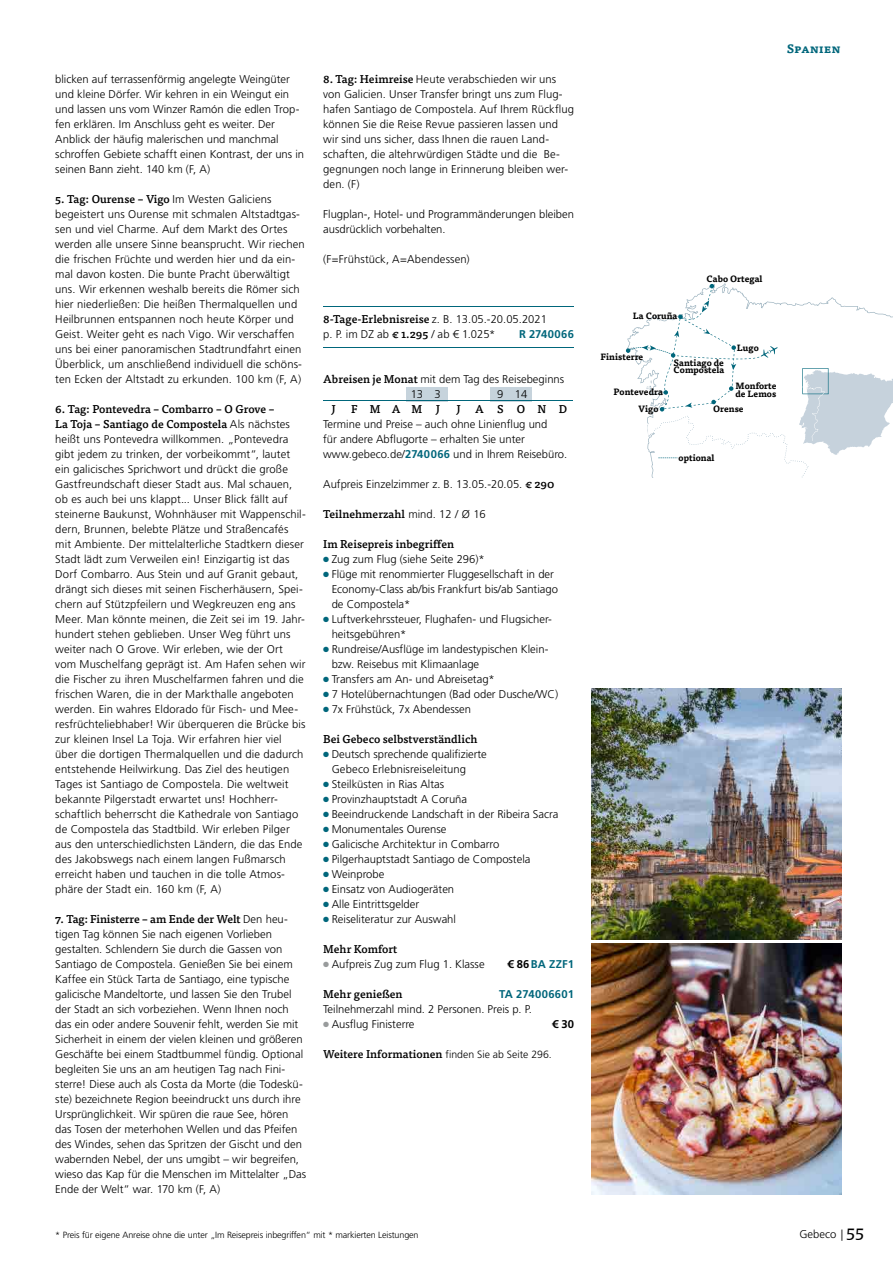
<style>
.page{position:relative;width:893px;height:1263px;background:#fff}
.page>*{position:absolute;margin:0;border:0;box-sizing:border-box;transform-origin:0 0}
.t1{font:700 12px "Tisa OT";color:#00667b}
.t2{font:300 11.25px/15px "Frutiger LT Pro";letter-spacing:.005em;color:#000}
.t3{font:500 11.25px/15px "Tisa OT";color:#000}
.t4{font:700 11.25px "Frutiger LT Pro";letter-spacing:.025em;color:#00667b}
.t5{font:700 11.25px "Frutiger LT Pro";color:#000}
.t6{font:700 9px/7.5px "Tisa OT";color:#000}
.t7{font:300 9px "Frutiger LT Pro";letter-spacing:-.015em;color:#000}
.s1{font-family:"Frutiger LT Pro";font-weight:300}
.s2{font-family:"Tisa OT";font-weight:500}
.s3{font-weight:700;color:#00667b}
.s4{color:#00667b}
.s5{color:#989b9c}
.s6{color:#000}
.s7{font-family:"Frutiger LT Pro";font-weight:300;font-size:10.5px}
.s8{font-family:"Tisa OT";font-weight:400;font-size:18px}
</style>
<div class="page">
<hr style="left:323px;top:306px;width:251px;height:1px;background:#00667b">
<hr style="left:323px;top:347px;width:251px;height:1px;background:#00667b">
<div style="left:407px;top:387px;width:20px;height:14px;background:#c6d3dc"></div>
<div style="left:428px;top:387px;width:20px;height:14px;background:#c6d3dc"></div>
<div style="left:490px;top:387px;width:20px;height:14px;background:#c6d3dc"></div>
<div style="left:511px;top:387px;width:20px;height:14px;background:#c6d3dc"></div>
<svg style="left:323px;top:389px;width:250px;height:13px"></svg>
<svg style="left:626px;top:283px;width:267px;height:195px"></svg>
<img style="left:591px;top:689px;width:251px;height:250px">
<img style="left:591px;top:944px;width:251px;height:251px">
<img style="left:646px;top:380px;width:21px;height:56px">
<p class="t2" style="left:55px;top:72px;width:250px">blicken auf terrassenförmig angelegte Weingüter und kleine Dörfer. Wir kehren in ein Weingut ein und lassen uns vom Winzer Ramón die edlen Trop&shy;fen erklären. Im Anschluss geht es weiter. Der Anblick der häufig malerischen und manchmal schroffen Gebiete schafft einen Kontrast, der uns in seinen Bann zieht. 140 km (F, A)</p>
<p class="t3" style="left:55px;top:192px;width:218px">5. Tag: Ourense – Vigo <span class="s1">Im Westen Galiciens</span></p>
<p class="t2" style="left:55px;top:207px;width:251px">begeistert uns Ourense mit schmalen Altstadtgas&shy;sen und viel Charme. Auf dem Markt des Ortes werden alle unsere Sinne beansprucht. Wir riechen die frischen Früchte und werden hier und da ein&shy;mal davon kosten. Die bunte Pracht überwältigt uns. Wir erkennen weshalb bereits die Römer sich hier niederließen: Die heißen Thermalquellen und Heilbrunnen entspannen noch heute Körper und Geist. Weiter geht es nach Vigo. Wir verschaffen uns bei einer panoramischen Stadtrundfahrt einen Überblick, um anschließend individuell die schöns&shy;ten Ecken der Altstadt zu erkunden. 100 km (F, A)</p>
<p class="t3" style="left:55px;top:402px;width:236px">6. Tag: Pontevedra – Combarro – O Grove –<br>La Toja – Santiago de Compostela <span class="s1">Als nächstes</span></p>
<p class="t2" style="left:55px;top:432px;width:252px">heißt uns Pontevedra willkommen. „Pontevedra gibt jedem zu trinken, der vorbeikommt“, lautet ein galicisches Sprichwort und drückt die große Gastfreundschaft dieser Stadt aus. Mal schauen, ob es auch bei uns klappt... Unser Blick fällt auf steinerne Baukunst, Wohnhäuser mit Wappenschil&shy;dern, Brunnen, belebte Plätze und Straßencafés mit Ambiente. Der mittelalterliche Stadtkern dieser Stadt lädt zum Verweilen ein! Einzigartig ist das Dorf Combarro. Aus Stein und auf Granit gebaut, drängt sich dieses mit seinen Fischerhäusern, Spei&shy;chern auf Stützpfeilern und Wegkreuzen eng ans Meer. Man könnte meinen, die Zeit sei im 19. Jahr&shy;hundert stehen geblieben. Unser Weg führt uns weiter nach O Grove. Wir erleben, wie der Ort vom Muschelfang geprägt ist. Am Hafen sehen wir die Fischer zu ihren Muschelfarmen fahren und die frischen Waren, die in der Markthalle angeboten werden. Ein wahres Eldorado für Fisch- und Mee&shy;resfrüchteliebhaber! Wir überqueren die Brücke bis zur kleinen Insel La Toja. Wir erfahren hier viel über die dortigen Thermalquellen und die dadurch entstehende Heilwirkung. Das Ziel des heutigen Tages ist Santiago de Compostela. Die weltweit bekannte Pilgerstadt erwartet uns! Hochherr&shy;schaftlich beherrscht die Kathedrale von Santiago de Compostela das Stadtbild. Wir erleben Pilger aus den unterschiedlichsten Ländern, die das Ende des Jakobswegs nach einem langen Fußmarsch erreicht haben und tauchen in die tolle Atmos&shy;phäre der Stadt ein. 160 km (F, A)</p>
<p class="t3" style="left:55px;top:912px;width:234px">7. Tag: Finisterre – am Ende der Welt <span class="s1">Den heu-</span></p>
<p class="t2" style="left:55px;top:927px;width:252px">tigen Tag können Sie nach eigenen Vorlieben gestalten. Schlendern Sie durch die Gassen von Santiago de Compostela. Genießen Sie bei einem Kaffee ein Stück Tarta de Santiago, eine typische galicische Mandeltorte, und lassen Sie den Trubel der Stadt an sich vorbeziehen. Wenn Ihnen noch das ein oder andere Souvenir fehlt, werden Sie mit Sicherheit in einem der vielen kleinen und größeren Geschäfte bei einem Stadtbummel fündig. Optional begleiten Sie uns an am heutigen Tag nach Fini&shy;sterre! Diese auch als Costa da Morte (die Todeskü&shy;ste) bezeichnete Region beeindruckt uns durch ihre Ursprünglichkeit. Wir spüren die raue See, hören das Tosen der meterhohen Wellen und das Pfeifen des Windes, sehen das Spritzen der Gischt und den wabernden Nebel, der uns umgibt – wir begreifen, wieso das Kap für die Menschen im Mittelalter „Das Ende der Welt“ war. 170 km (F, A)</p>
<p class="t2" style="left:323px;top:72px;width:252px"><span class="s2">8. Tag: Heimreise</span> Heute verabschieden wir uns von Galicien. Unser Transfer bringt uns zum Flug&shy;hafen Santiago de Compostela. Auf Ihrem Rückflug können Sie die Reise Revue passieren lassen und wir sind uns sicher, dass Ihnen die rauen Land&shy;schaften, die altehrwürdigen Städte und die Be&shy;gegnungen noch lange in Erinnerung bleiben wer&shy;den. (F)</p>
<p class="t2" style="left:323px;top:207px;width:252px">Flugplan-, Hotel- und Programmänderungen bleiben ausdrücklich vorbehalten.</p>
<p class="t2" style="left:323px;top:252px;width:148px">(F=Frühstück, A=Abendessen)</p>
<p class="t2" style="left:323px;top:312px;width:225px"><span class="s2">8 -Tage-Erlebnisreise</span> z. B. 13.05.-20.05.2021 p. P. im DZ ab <span class="s2">€ 1.295</span> / ab € 1.025*</p>
<p class="t4" style="left:519px;top:328px;width:57px">R 2740066</p>
<p class="t2" style="left:411px;top:372px;width:155px;text-indent:-88px"><span class="s2">Abreisen je Monat</span> mit dem Tag des Reisebeginns<br>13 3</p>
<p class="t2" style="left:497px;top:387px;width:32px">9 14</p>
<p class="t3" style="left:331px;top:402px;width:6px">J</p>
<p class="t3" style="left:351px;top:402px;width:90px">FMAM J</p>
<p class="t3" style="left:456px;top:402px;width:6px">J</p>
<p class="t3" style="left:475px;top:402px;width:93px">ASOND</p>
<p class="t2" style="left:323px;top:417px;width:246px">Termine und Preise – auch ohne Linienflug und<br>für andere Abflugorte – erhalten Sie unter www.gebeco.de/<span class="s3">2740066</span> und in Ihrem Reisebüro.</p>
<p class="t2" style="left:323px;top:477px;width:233px">Aufpreis Einzelzimmer z. B. 13.05.-20.05. <span class="s2">€ 290</span></p>
<p class="t3" style="left:323px;top:507px;width:164px">Teilnehmerzahl <span class="s1">mind. 12 / Ø 16</span></p>
<p class="t3" style="left:323px;top:537px;width:132px">Im Reisepreis inbegriffen</p>
<p class="t2" style="left:323px;top:552px;width:163px"><span class="s4">●</span> Zug zum Flug (siehe Seite 296)*</p>
<p class="t2" style="left:332px;top:567px;width:228px;text-indent:-9px"><span class="s4">●</span> Flüge mit renommierter Fluggesellschaft in der<br>Economy-Class ab/bis Frankfurt bis/ab Santiago de Compostela*</p>
<p class="t2" style="left:332px;top:612px;width:222px;text-indent:-9px"><span class="s4">●</span> Luftverkehrssteuer, Flughafen- und Flugsicher&shy;heitsgebühren*</p>
<p class="t2" style="left:332px;top:642px;width:218px;text-indent:-9px"><span class="s4">●</span> Rundreise/Ausflüge im landestypischen Klein&shy;bzw. Reisebus mit Klimaanlage</p>
<p class="t2" style="left:323px;top:672px;width:173px"><span class="s4">●</span> Transfers am An- und Abreisetag*</p>
<p class="t2" style="left:323px;top:687px;width:237px"><span class="s4">●</span> 7 Hotelübernachtungen (Bad oder Dusche/WC)</p>
<p class="t2" style="left:323px;top:702px;width:149px"><span class="s4">●</span> 7x Frühstück, 7x Abendessen</p>
<p class="t3" style="left:323px;top:732px;width:156px">Bei Gebeco selbstverständlich</p>
<p class="t2" style="left:332px;top:747px;width:157px;text-indent:-9px"><span class="s4">●</span> Deutsch sprechende qualifizierte<br>Gebeco Erlebnisreiseleitung</p>
<p class="t2" style="left:323px;top:777px;width:123px"><span class="s4">●</span> Steilküsten in Rias Altas</p>
<p class="t2" style="left:323px;top:792px;width:145px"><span class="s4">●</span> Provinzhauptstadt A Coruña</p>
<p class="t2" style="left:323px;top:807px;width:237px"><span class="s4">●</span> Beeindruckende Landschaft in der Ribeira Sacra</p>
<p class="t2" style="left:323px;top:822px;width:125px"><span class="s4">●</span> Monumentales Ourense</p>
<p class="t2" style="left:323px;top:837px;width:178px"><span class="s4">●</span> Galicische Architektur in Combarro</p>
<p class="t2" style="left:323px;top:852px;width:209px"><span class="s4">●</span> Pilgerhauptstadt Santiago de Compostela</p>
<p class="t2" style="left:323px;top:867px;width:63px"><span class="s4">●</span> Weinprobe</p>
<p class="t2" style="left:323px;top:882px;width:133px"><span class="s4">●</span> Einsatz von Audiogeräten</p>
<p class="t2" style="left:323px;top:897px;width:97px"><span class="s4">●</span> Alle Eintrittsgelder</p>
<p class="t2" style="left:323px;top:912px;width:134px"><span class="s4">●</span> Reiseliteratur zur Auswahl</p>
<p class="t3" style="left:323px;top:942px;width:76px">Mehr Komfort</p>
<p class="t2" style="left:323px;top:957px;width:163px"><span class="s5">●</span> Aufpreis Zug zum Flug 1. Klasse</p>
<p class="t4" style="left:507px;top:958px;width:68px"><span class="s6">€ 86</span>BA ZZF1</p>
<p class="t3" style="left:323px;top:987px;width:81px">Mehr genießen</p>
<p class="t4" style="left:499px;top:988px;width:76px">TA 274006601</p>
<p class="t2" style="left:323px;top:1002px;width:210px">Teilnehmerzahl mind. 2 Personen. Preis p. P.</p>
<p class="t2" style="left:323px;top:1017px;width:93px"><span class="s5">●</span> Ausflug Finisterre</p>
<p class="t5" style="left:552px;top:1018px;width:23px">€ 30</p>
<p class="t3" style="left:323px;top:1047px;width:230px">Weitere Informationen <span class="s7">finden Sie ab Seite 296.</span></p>
<p class="t1" style="left:787px;top:41px;width:55px">SPANIEN</p>
<p class="t6" style="left:633px;top:312px;width:46px">La Coruña</p>
<p class="t6" style="left:707px;top:276px;width:57px">Cabo Ortegal</p>
<p class="t6" style="left:600px;top:353px;width:44px">Finisterre</p>
<p class="t6" style="left:613px;top:388px;width:51px">Pontevedra</p>
<p class="t6" style="left:674px;top:359px;width:52px">Santiago de<br>Compostela</p>
<p class="t6" style="left:737px;top:344px;width:23px">Lugo</p>
<p class="t6" style="left:735px;top:383px;width:43px">Monforte de Lemos</p>
<p class="t6" style="left:638px;top:405px;width:22px">Vigo</p>
<p class="t6" style="left:713px;top:406px;width:32px">Orense</p>
<p class="t6" style="left:679px;top:454px;width:38px">optional</p>
<p class="t7" style="left:55px;top:1230px;width:365px">* Preis für eigene Anreise ohne die unter „Im Reisepreis inbegriffen“ mit * markierten Leistungen</p>
<p class="t2" style="left:799px;top:1227px;width:66px">Gebeco | <span class="s8">55</span></p>
</div>
